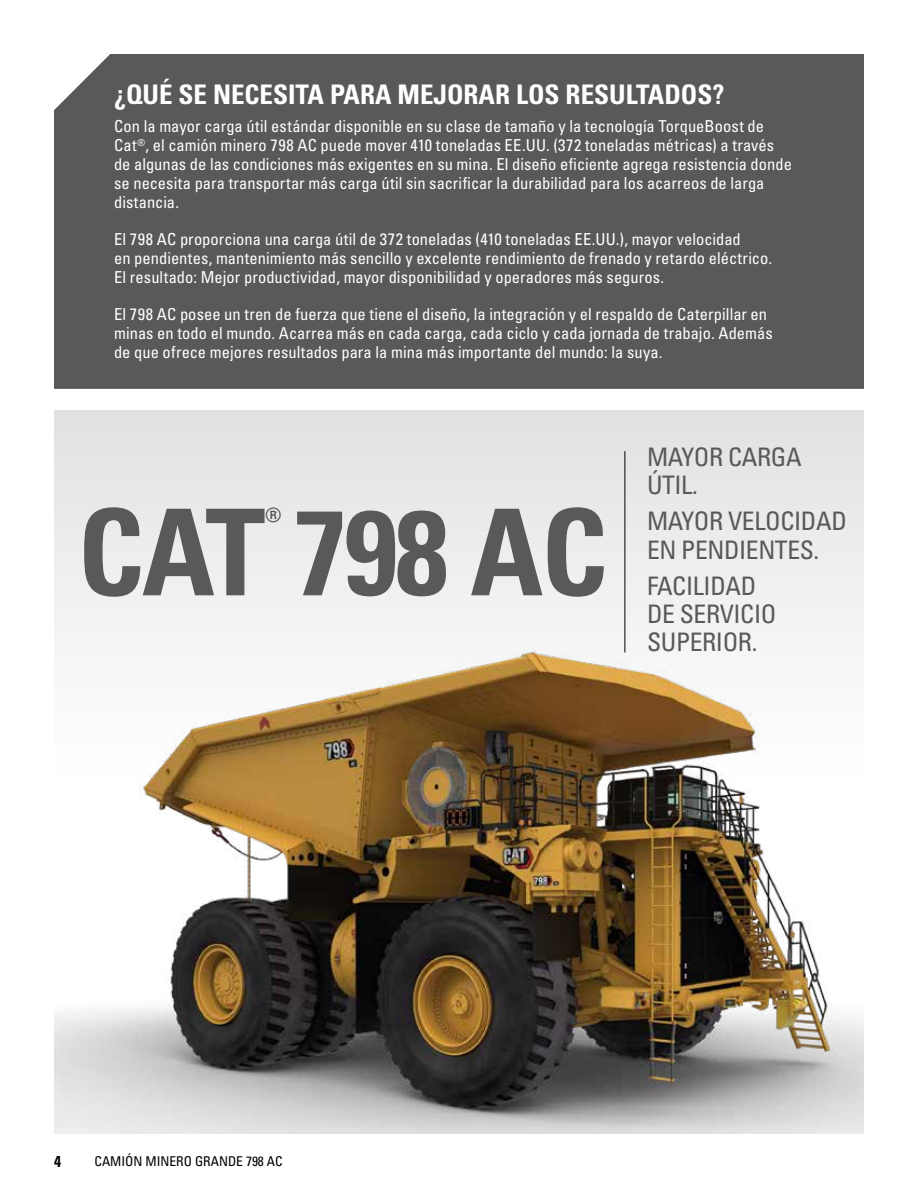
<style>
.page{position:relative;width:918px;height:1188px;background:#fff}
.page>*{position:absolute;margin:0;border:0;box-sizing:border-box;transform-origin:0 0}
.t1{font:700 condensed 119.85px "Univers LT Std";letter-spacing:-.02em;color:#58595b}
.t2{font:700 condensed 27px "Univers LT Std";color:#fff}
.t3{font:condensed 25.5px/28.3px "Univers LT Std";letter-spacing:-.015em;color:#58595b}
.t4{font:700 19.8px "Univers LT Std";color:#58595b}
.t5{font:condensed 16.5px/19px "Univers LT Std";color:#fff}
.t6{font:700 condensed 15.75px "Univers LT Std";color:#000}
.t7{font:condensed 13.5px "Univers LT Std";color:#000}
</style>
<div class="page">
<img style="left:54px;top:778px;width:810px;height:356px">
<svg style="left:54px;top:410px;width:810px;height:368px;fill:#ebebec"></svg>
<hr style="left:625px;top:451px;width:1px;height:201px;background:#000">
<div style="left:54px;top:54px;width:810px;height:335px;background:#58595b"></div>
<h2 class="t2" style="left:114px;top:78px;width:612px">¿QUÉ SE NECESITA PARA MEJORAR LOS RESULTADOS?</h2>
<p class="t5" style="left:114px;top:117px;width:679px">Con la mayor carga útil estándar disponible en su clase de tamaño y la tecnología TorqueBoost de Cat<sup>®</sup>, el camión minero 798 AC puede mover 410 toneladas EE.UU. (372 toneladas métricas) a través de algunas de las condiciones más exigentes en su mina. El diseño eficiente agrega resistencia donde se necesita para transportar más carga útil sin sacrificar la durabilidad para los acarreos de larga distancia.</p>
<p class="t5" style="left:114px;top:230px;width:660px">El 798 AC proporciona una carga útil de 372 toneladas (410 toneladas EE.UU.), mayor velocidad<br>en pendientes, mantenimiento más sencillo y excelente rendimiento de frenado y retardo eléctrico.<br>El resultado: Mejor productividad, mayor disponibilidad y operadores más seguros.</p>
<p class="t5" style="left:114px;top:305px;width:660px">El 798 AC posee un tren de fuerza que tiene el diseño, la integración y el respaldo de Caterpillar en minas en todo el mundo. Acarrea más en cada carga, cada ciclo y cada jornada de trabajo. Además de que ofrece mejores resultados para la mina más importante del mundo: la suya.</p>
<h1 class="t1" style="left:78px;top:479px;width:532px">CAT 798 AC</h1>
<p class="t4" style="left:265px;top:503px;width:17px">®</p>
<h3 class="t3" style="left:647px;top:442px;width:156px">MAYOR CARGA<br>ÚTIL.</h3>
<h3 class="t3" style="left:647px;top:507px;width:201px">MAYOR VELOCIDAD<br>EN PENDIENTES.</h3>
<h3 class="t3" style="left:647px;top:571px;width:131px">FACILIDAD<br>DE SERVICIO<br>SUPERIOR.</h3>
<p class="t6" style="left:54px;top:1151px;width:8px">4</p>
<p class="t7" style="left:94px;top:1153px;width:190px">CAMIÓN MINERO GRANDE 798 AC</p>
</div>
